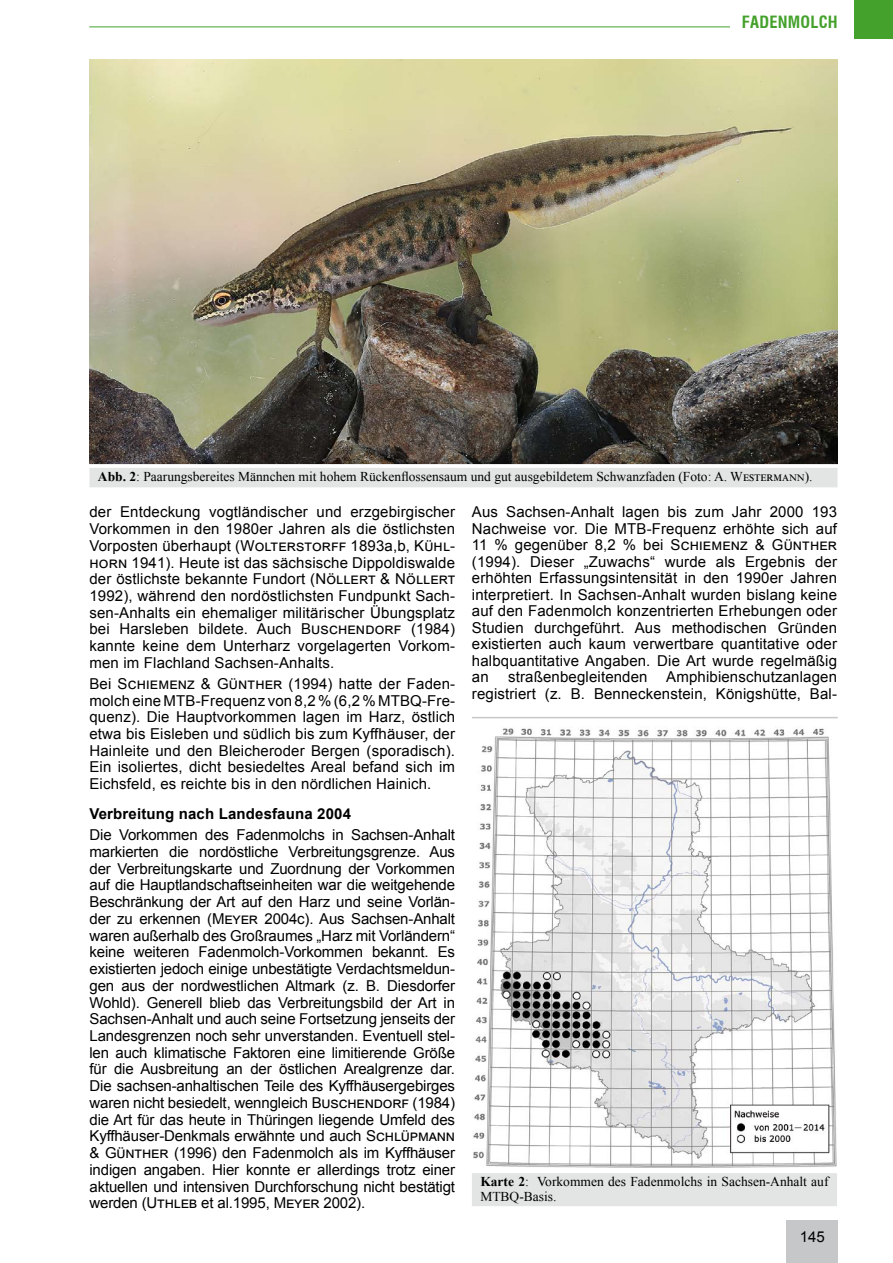
<style>
.page{position:relative;width:893px;height:1263px;background:#fff}
.page>*{position:absolute;margin:0;border:0;box-sizing:border-box;transform-origin:0 0}
.t1{font:700 condensed 16.5px "Swiss 721 BT";letter-spacing:.015em;color:#44a12b}
.t2{font:15px/16.6px "Arial";letter-spacing:.01em;color:#000;text-align:justify}
.t3{font:700 15px "Arial";letter-spacing:.01em;color:#000}
.t4{font:13.5px/15px "Times New Roman";color:#000}
.s1{font-weight:700}
</style>
<div class="page">
<div style="left:855px;top:0;width:38px;height:38px;background:#44a12b"></div>
<hr style="left:89px;top:27px;width:641px;height:1px;background:#44a12b">
<div style="left:787px;top:1220px;width:51px;height:43px;background:#c6c7c8"></div>
<img style="left:89px;top:60px;width:748px;height:404px">
<div style="left:472px;top:1173px;width:365px;height:33px;background:#e3e4e4"></div>
<img style="left:473px;top:728px;width:364px;height:440px">
<svg style="left:89px;top:464px;width:749px;height:1px"></svg>
<div style="left:89px;top:468px;width:748px;height:19px;background:#e3e4e4"></div>
<hr style="left:472px;top:717px;width:366px;height:1px;background:#c6c7c8">
<p class="t1" style="left:742px;top:12px;width:97px">FADENMOLCH</p>
<p class="t4" style="left:98px;top:468px;width:716px"><span class="s1">Abb. 2</span>: Paarungsbereites Männchen mit hohem Rückenflossensaum und gut ausgebildetem Schwanzfaden (Foto: A. Westermann).</p>
<p class="t2" style="left:89px;top:503px;width:367px">der Entdeckung vogtländischer und erzgebirgischer Vorkommen in den 1980er Jahren als die östlichsten Vorposten überhaupt (Wolterstorff 1893a,b, Kühl&shy;horn 1941). Heute ist das sächsische Dippoldiswalde der östlichste bekannte Fundort (Nöllert &amp; Nöllert 1992), während den nordöstlichsten Fundpunkt Sach&shy;sen-Anhalts ein ehemaliger militärischer Übungsplatz bei Harsleben bildete. Auch Buschendorf (1984) kannte keine dem Unterharz vorgelagerten Vorkom&shy;men im Flachland Sachsen-Anhalts.</p>
<p class="t2" style="left:89px;top:675px;width:367px">Bei Schiemenz &amp; Günther (1994) hatte der Faden&shy;molch eine MTB-Frequenz von 8,2 % (6,2 % MTBQ-Fre&shy;quenz). Die Hauptvorkommen lagen im Harz, östlich etwa bis Eisleben und südlich bis zum Kyffhäuser, der Hainleite und den Bleicheroder Bergen (sporadisch).<br>Ein isoliertes, dicht besiedeltes Areal befand sich im Eichsfeld, es reichte bis in den nördlichen Hainich.</p>
<p class="t3" style="left:89px;top:803px;width:263px">Verbreitung nach Landesfauna 2004</p>
<p class="t2" style="left:89px;top:826px;width:367px">Die Vorkommen des Fadenmolchs in Sachsen-Anhalt markierten die nordöstliche Verbreitungsgrenze. Aus der Verbreitungskarte und Zuordnung der Vorkommen auf die Hauptlandschaftseinheiten war die weitgehende Beschränkung der Art auf den Harz und seine Vorlän&shy;der zu erkennen (Meyer 2004c). Aus Sachsen-Anhalt waren außerhalb des Großraumes „Harz mit Vorländern“ keine weiteren Fadenmolch-Vorkommen bekannt. Es existierten jedoch einige unbestätigte Verdachtsmeldun&shy;gen aus der nordwestlichen Altmark (z. B. Diesdorfer Wohld). Generell blieb das Verbreitungsbild der Art in Sachsen-Anhalt und auch seine Fortsetzung jenseits der Landesgrenzen noch sehr unverstanden. Eventuell stel&shy;len auch klimatische Faktoren eine limitierende Größe für die Ausbreitung an der östlichen Arealgrenze dar.<br>Die sachsen-anhaltischen Teile des Kyffhäusergebirges waren nicht besiedelt, wenngleich Buschendorf (1984) die Art für das heute in Thüringen liegende Umfeld des Kyffhäuser-Denkmals erwähnte und auch Schlüpmann &amp; Günther (1996) den Fadenmolch als im Kyffhäuser indigen angaben. Hier konnte er allerdings trotz einer aktuellen und intensiven Durchforschung nicht bestätigt werden (Uthleb et al.1995, Meyer 2002).</p>
<p class="t2" style="left:472px;top:504px;width:367px;text-align:left">Aus Sachsen-Anhalt lagen bis zum Jahr 2000 193<br>Nachweise vor. Die MTB-Frequenz erhöhte sich auf 11 % gegenüber 8,2 % bei Schiemenz &amp; Günther (1994). Dieser „Zuwachs“ wurde als Ergebnis der erhöhten Erfassungsintensität in den 1990er Jahren interpretiert. In Sachsen-Anhalt wurden bislang keine auf den Fadenmolch konzentrierten Erhebungen oder Studien durchgeführt. Aus methodischen Gründen existierten auch kaum verwertbare quantitative oder halbquantitative Angaben. Die Art wurde regelmäßig an</p>
<p class="t2" style="left:472px;top:669px;width:367px;text-align:right">straßenbegleitenden Amphibienschutzanlagen registriert (z. B. Benneckenstein, Königshütte, Bal-</p>
<p class="t4" style="left:480px;top:1174px;width:350px"><span class="s1">Karte 2</span>: Vorkommen des Fadenmolchs in Sachsen-Anhalt auf<br>MTBQ-Basis.</p>
<p class="t2" style="left:800px;top:1228px;width:27px">145</p>
</div>
